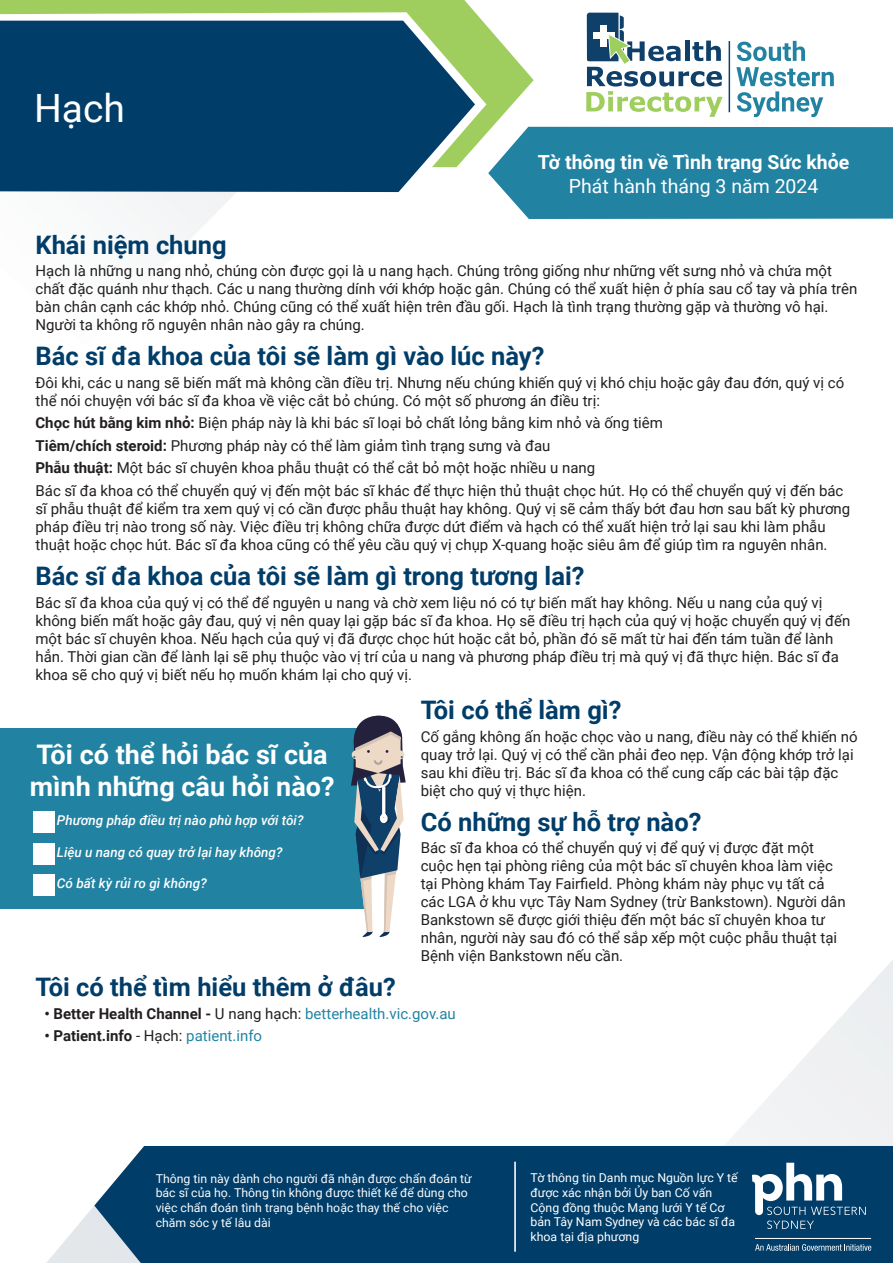
<style>
.page{position:relative;width:893px;height:1263px;background:#fff}
.page>*{position:absolute;margin:0;border:0;box-sizing:border-box;transform-origin:0 0}
.t1{font:39px "Roboto";color:#fff}
.t2{font:700 27px/32.4px "Roboto";color:#fff}
.General_paragraphs{font:700 25.5px "Roboto";color:#003d69}
.t3{font:700 19.5px "Roboto";color:#fff}
.t4{font:19.5px "Roboto";color:#fff}
.General_paragraphs-2{font:15px/18px "Roboto";color:#231f20}
.t5{font:15px "Roboto";color:#2084a2}
.t6{font:700 15px "Roboto";color:#231f20}
.t7{font:italic 500 13.5px "Roboto";color:#fff}
.t8{font:12.15px/14.7px "Roboto";color:#fafbfb}
.t9{font:12.15px/14.7px "Roboto";color:#fff}
.s1{font-weight:700}
.s2{font-weight:700;color:#231f20}
.s3{color:#231f20}
.s4{font-weight:400}
.s5{font-weight:400;color:#2084a2}
</style>
<div class="page">
<svg style="left:124px;top:195px;width:109px;height:53px"></svg>
<svg style="left:0;top:0;width:534px;height:134px;fill:#a0ce5e"></svg>
<svg style="left:488px;top:127px;width:405px;height:92px;background:#2e89a7"></svg>
<svg style="left:0;top:12px;width:486px;height:183px;background:#225876"></svg>
<svg style="left:724px;top:960px;width:169px;height:186px"></svg>
<svg style="left:46px;top:1206px;width:48px;height:57px"></svg>
<div style="left:94px;top:1146px;width:799px;height:117px;background:#003d69"></div>
<svg style="left:752px;top:1163px;width:114px;height:66px"></svg>
<svg style="left:755px;top:1244px;width:116px;height:7px"></svg>
<hr style="left:514px;top:1162px;width:2px;height:90px;background:#fff">
<div style="left:0;top:728px;width:370px;height:181px;background:#2182a2"></div>
<svg style="left:351px;top:715px;width:55px;height:222px"></svg>
<svg style="left:586px;top:13px;width:137px;height:104px"></svg>
<svg style="left:737px;top:41px;width:68px;height:20px"></svg>
<svg style="left:736px;top:67px;width:98px;height:50px"></svg>
<hr style="left:729px;top:41px;width:1px;height:71px;background:#0e4069">
<div style="left:33px;top:811px;width:21px;height:21px;background:#fff"></div>
<div style="left:33px;top:843px;width:21px;height:22px;background:#fff"></div>
<div style="left:34px;top:874px;width:21px;height:21px;background:#fff"></div>
<p class="t1" style="left:34px;top:80px;width:92px">Hạch</p>
<p class="t3" style="left:538px;top:149px;width:313px">Tờ thông tin về Tình trạng Sức khỏe</p>
<p class="t4" style="left:569px;top:172px;width:251px">Phát hành tháng 3 năm 2024</p>
<p class="General_paragraphs" style="left:36px;top:227px;width:193px">Khái niệm chung</p>
<p class="General_paragraphs-2" style="left:36px;top:261px;width:823px">Hạch là những u nang nhỏ, chúng còn được gọi là u nang hạch. Chúng trông giống như những vết sưng nhỏ và chứa một chất đặc quánh như thạch. Các u nang thường dính với khớp hoặc gân. Chúng có thể xuất hiện ở phía sau cổ tay và phía trên bàn chân cạnh các khớp nhỏ. Chúng cũng có thể xuất hiện trên đầu gối. Hạch là tình trạng thường gặp và thường vô hại.<br>Người ta không rõ nguyên nhân nào gây ra chúng.</p>
<p class="General_paragraphs" style="left:36px;top:338px;width:510px">Bác sĩ đa khoa của tôi sẽ làm gì vào lúc này?</p>
<p class="General_paragraphs-2" style="left:36px;top:373px;width:810px">Đôi khi, các u nang sẽ biến mất mà không cần điều trị. Nhưng nếu chúng khiến quý vị khó chịu hoặc gây đau đớn, quý vị có thể nói chuyện với bác sĩ đa khoa về việc cắt bỏ chúng. Có một số phương án điều trị:</p>
<p class="General_paragraphs-2" style="left:36px;top:414px;width:629px"><span class="s1">Chọc hút bằng kim nhỏ:</span> Biện pháp này là khi bác sĩ loại bỏ chất lỏng bằng kim nhỏ và ống tiêm</p>
<p class="General_paragraphs-2" style="left:36px;top:436px;width:516px"><span class="s1">Tiêm/chích steroid:</span> Phương pháp này có thể làm giảm tình trạng sưng và đau</p>
<p class="General_paragraphs-2" style="left:36px;top:459px;width:561px"><span class="s1">Phẫu thuật:</span> Một bác sĩ chuyên khoa phẫu thuật có thể cắt bỏ một hoặc nhiều u nang</p>
<p class="General_paragraphs-2" style="left:36px;top:481px;width:816px">Bác sĩ đa khoa có thể chuyển quý vị đến một bác sĩ khác để thực hiện thủ thuật chọc hút. Họ có thể chuyển quý vị đến bác sĩ phẫu thuật để kiểm tra xem quý vị có cần được phẫu thuật hay không. Quý vị sẽ cảm thấy bớt đau hơn sau bất kỳ phương pháp điều trị nào trong số này. Việc điều trị không chữa được dứt điểm và hạch có thể xuất hiện trở lại sau khi làm phẫu thuật hoặc chọc hút. Bác sĩ đa khoa cũng có thể yêu cầu quý vị chụp X-quang hoặc siêu âm để giúp tìm ra nguyên nhân.</p>
<p class="General_paragraphs" style="left:36px;top:558px;width:550px">Bác sĩ đa khoa của tôi sẽ làm gì trong tương lai?</p>
<p class="General_paragraphs-2" style="left:36px;top:593px;width:816px">Bác sĩ đa khoa của quý vị có thể để nguyên u nang và chờ xem liệu nó có tự biến mất hay không. Nếu u nang của quý vị không biến mất hoặc gây đau, quý vị nên quay lại gặp bác sĩ đa khoa. Họ sẽ điều trị hạch của quý vị hoặc chuyển quý vị đến một bác sĩ chuyên khoa. Nếu hạch của quý vị đã được chọc hút hoặc cắt bỏ, phần đó sẽ mất từ hai đến tám tuần để lành hẳn. Thời gian cần để lành lại sẽ phụ thuộc vào vị trí của u nang và phương pháp điều trị mà quý vị đã thực hiện. Bác sĩ đa khoa sẽ cho quý vị biết nếu họ muốn khám lại cho quý vị.</p>
<p class="General_paragraphs" style="left:421px;top:692px;width:202px">Tôi có thể làm gì?</p>
<p class="General_paragraphs-2" style="left:421px;top:727px;width:439px">Cố gắng không ấn hoặc chọc vào u nang, điều này có thể khiến nó quay trở lại. Quý vị có thể cần phải đeo nẹp. Vận động khớp trở lại sau khi điều trị. Bác sĩ đa khoa có thể cung cấp các bài tập đặc biệt cho quý vị thực hiện.</p>
<p class="General_paragraphs" style="left:421px;top:804px;width:282px">Có những sự hỗ trợ nào?</p>
<p class="General_paragraphs-2" style="left:421px;top:838px;width:426px">Bác sĩ đa khoa có thể chuyển quý vị để quý vị được đặt một cuộc hẹn tại phòng riêng của một bác sĩ chuyên khoa làm việc tại Phòng khám Tay Fairfield. Phòng khám này phục vụ tất cả các LGA ở khu vực Tây Nam Sydney (trừ Bankstown). Người dân Bankstown sẽ được giới thiệu đến một bác sĩ chuyên khoa tư nhân, người này sau đó có thể sắp xếp một cuộc phẫu thuật tại Bệnh viện Bankstown nếu cần.</p>
<p class="General_paragraphs" style="left:36px;top:969px;width:362px">Tôi có thể tìm hiểu thêm ở đâu?</p>
<p class="t5" style="left:45px;top:1003px;width:413px"><span class="s2">• Better Health Channel -</span> <span class="s3">U nang hạch:</span> betterhealth.vic.gov.au</p>
<p class="t6" style="left:45px;top:1025px;width:219px">• Patient.info <span class="s4">- Hạch:</span> <span class="s5">patient.info</span></p>
<p class="t2" style="left:30px;top:737px;width:306px">Tôi có thể hỏi bác sĩ của mình những câu hỏi nào?</p>
<p class="t7" style="left:57px;top:811px;width:248px">Phương pháp điều trị nào phù hợp với tôi?</p>
<p class="t7" style="left:57px;top:842px;width:227px">Liệu u nang có quay trở lại hay không?</p>
<p class="t7" style="left:57px;top:873px;width:151px">Có bất kỳ rủi ro gì không?</p>
<p class="t8" style="left:156px;top:1170px;width:318px">Thông tin này dành cho người đã nhận được chẩn đoán từ bác sĩ của họ. Thông tin không được thiết kế để dùng cho việc chẩn đoán tình trạng bệnh hoặc thay thế cho việc chăm sóc y tế lâu dài</p>
<p class="t9" style="left:531px;top:1170px;width:209px">Tờ thông tin Danh mục Nguồn lực Y tế được xác nhận bởi Ủy ban Cố vấn<br>Cộng đồng thuộc Mạng lưới Y tế Cơ bản Tây Nam Sydney và các bác sĩ đa khoa tại địa phương</p>
</div>
